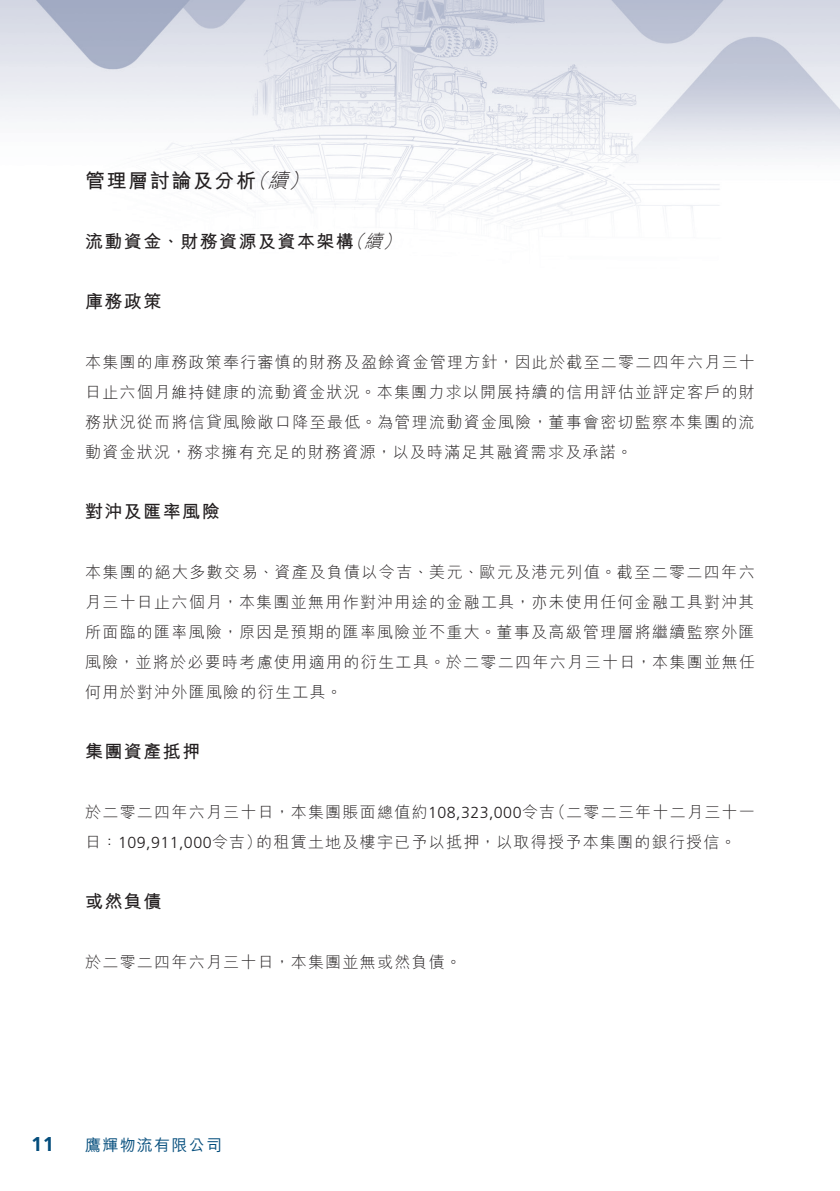
<style>
.page{position:relative;width:840px;height:1191px;background:#fff}
.page>*{position:absolute;margin:0;border:0;box-sizing:border-box;transform-origin:0 0}
.t1{font:700 20px "M Hei HK";letter-spacing:.08em;color:#231f20}
.t2{font:italic 300 20px "M Hei HK";color:#231f20}
.t3{font:700 20px "Frutiger LT Std";color:#044d7c}
.t4{font:700 18px "M Hei HK";letter-spacing:.08em;color:#231f20}
.t5{font:italic 300 18px "M Hei HK";color:#231f20}
.t6{font:300 16px/30px "M Hei HK";letter-spacing:.08em;color:#231f20;text-align:justify}
.t7{font:300 16px "Frutiger LT Std";letter-spacing:.03em;color:#231f20}
.t8{font:500 16px "M Hei HK";letter-spacing:.08em;color:#044d7c}
.s1{font-family:"Frutiger LT Std"}
.s2{font-family:"M Hei HK"}
</style>
<div class="page">
<img style="left:0;top:0;width:839px;height:224px">
<p class="t2" style="left:267px;top:170px;width:27px">續</p>
<p class="t2" style="left:247px;top:170px;width:27px">（</p>
<p class="t2" style="left:288px;top:170px;width:27px">(</p>
<p class="t1" style="left:85px;top:166px;width:172px">管理層討論及分析</p>
<p class="t5" style="left:364px;top:232px;width:24px">續</p>
<p class="t5" style="left:345px;top:232px;width:24px">（</p>
<p class="t5" style="left:382px;top:232px;width:24px">(</p>
<p class="t4" style="left:85px;top:228px;width:270px">流動資金、財務資源及資本架構</p>
<p class="t4" style="left:85px;top:288px;width:78px">庫務政策</p>
<p class="t6" style="left:85px;top:347px;width:671px">本集團的庫務政策奉行審慎的財務及盈餘資金管理方針，因此於截至二零二四年六月三十日止六個月維持健康的流動資金狀況。本集團力求以開展持續的信用評估並評定客戶的財務狀況從而將信貸風險敞口降至最低。為管理流動資金風險，董事會密切監察本集團的流動資金狀況，務求擁有充足的財務資源，以及時滿足其融資需求及承諾。</p>
<p class="t4" style="left:85px;top:498px;width:136px">對沖及匯率風險</p>
<p class="t6" style="left:85px;top:557px;width:671px">本集團的絕大多數交易、資產及負債以令吉、美元、歐元及港元列值。截至二零二四年六月三十日止六個月，本集團並無用作對沖用途的金融工具，亦未使用任何金融工具對沖其所面臨的匯率風險，原因是預期的匯率風險並不重大。董事及高級管理層將繼續監察外匯風險，並將於必要時考慮使用適用的衍生工具。於二零二四年六月三十日，本集團並無任何用於對沖外匯風險的衍生工具。</p>
<p class="t4" style="left:85px;top:738px;width:117px">集團資產抵押</p>
<p class="t6" style="left:256px;top:797px;width:481px;text-indent:-171px">於二零二四年六月三十日，本集團賬面總值約<span class="s1">108,323,000</span>令吉<br>的租賃土地及樓宇已予以抵押，以取得授予本集團的銀行授信。</p>
<p class="t6" style="left:549px;top:797px;width:206px">（二零二三年十二月三十一</p>
<p class="t7" style="left:85px;top:833px;width:178px"><span class="s2">日：</span>109,911,000<span class="s2">令吉）</span></p>
<p class="t4" style="left:85px;top:888px;width:78px">或然負債</p>
<p class="t6" style="left:85px;top:947px;width:377px">於二零二四年六月三十日，本集團並無或然負債。</p>
<p class="t3" style="left:31px;top:1132px;width:25px">11</p>
<p class="t8" style="left:85px;top:1133px;width:138px">鷹輝物流有限公司</p>
</div>
